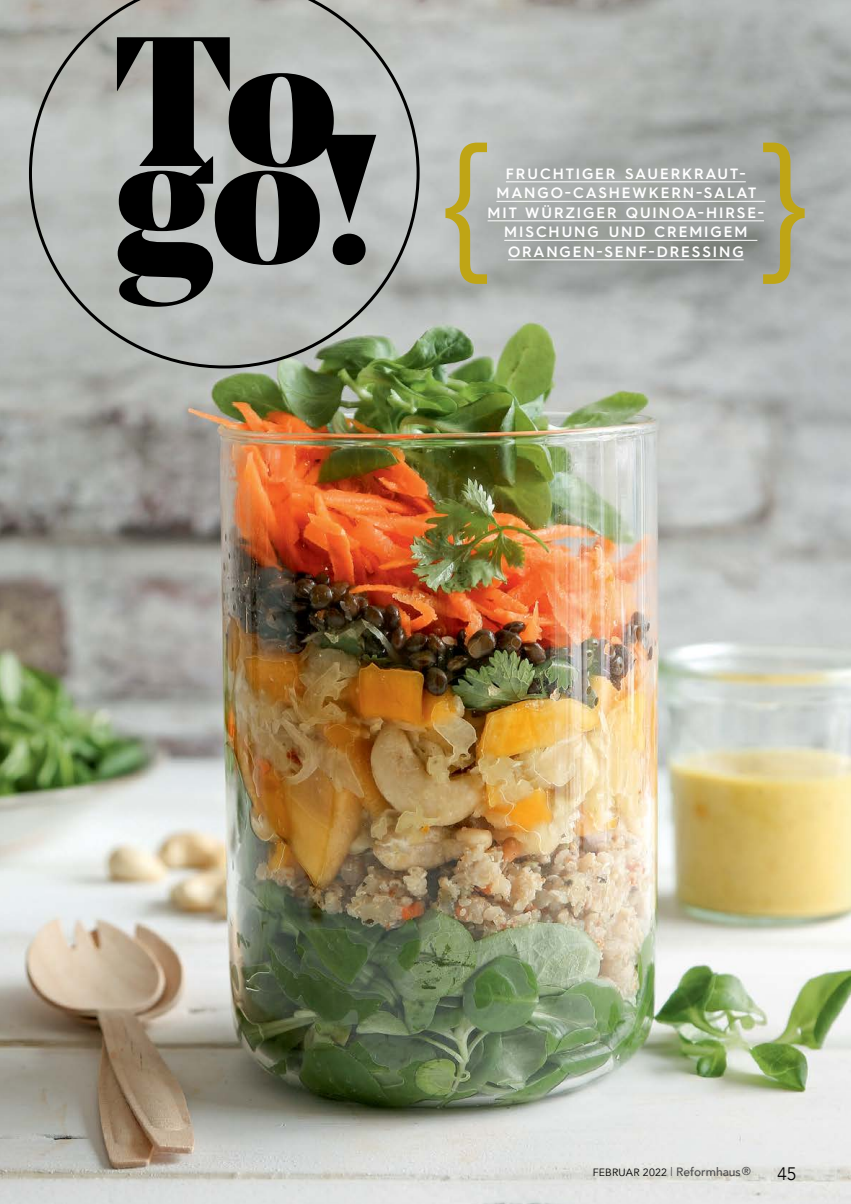
<style>
.page{position:relative;width:851px;height:1204px;background:#fff}
.page>*{position:absolute;margin:0;border:0;box-sizing:border-box;transform-origin:0 0}
.t1{font:900 183px "Noe Display";color:#000}
.t2{font:159px "Avenir";color:#bfa515}
.t3{font:300 18px "Avenir";color:#000}
.t4{font:600 15px/19.5px "Hurme Geometric Sans 3";letter-spacing:.13em;color:#fff;text-align:center}
.t5{font:10.5px "Avenir";letter-spacing:.02em;color:#000}
.s1{font-weight:300;font-size:12px;color:#4d4d4f}
.s2{font-weight:500;font-size:12px;color:#4d4d4f}
.s3{font-weight:500;font-size:11.4px;color:#4d4d4f}
</style>
<div class="page">
<img style="left:1px;top:0;width:849px;height:1203px">
<img style="left:0;top:0;width:1px;height:1174px">
<img style="left:0;top:1125px;width:1px;height:78px">
<hr style="left:506px;top:181px;width:239px;height:1px;background:#fff">
<hr style="left:496px;top:201px;width:269px;height:1px;background:#fff">
<hr style="left:487px;top:220px;width:276px;height:1px;background:#fff">
<hr style="left:504px;top:240px;width:253px;height:1px;background:#fff">
<hr style="left:508px;top:259px;width:235px;height:1px;background:#fff">
<svg style="left:29px;top:0;width:390px;height:368px;background:#b4b8b4"></svg>
<p class="t1" style="left:114px;top:-18px;width:224px">To</p>
<p class="t1" style="left:114px;top:79px;width:269px">go!</p>
<p class="t2" style="left:443px;top:109px;width:43px">{</p>
<p class="t2" style="left:765px;top:109px;width:43px">}</p>
<p class="t4" style="left:487px;top:163px;width:278px">FRUCHTIGER SAUERKRAUT-<br>MANGO-CASHEWKERN-SALAT<br>MIT WÜRZIGER QUINOA-HIRSE-<br>MISCHUNG UND CREMIGEM</p>
<p class="t4" style="left:508px;top:241px;width:237px">ORANGEN-SENF-DRESSING</p>
<p class="t5" style="left:592px;top:1166px;width:160px">FEBRUAR 2022 <span class="s1">l</span> <span class="s2">Reformhaus</span><span class="s3">®</span></p>
<p class="t3" style="left:777px;top:1162px;width:20px">45</p>
</div>
